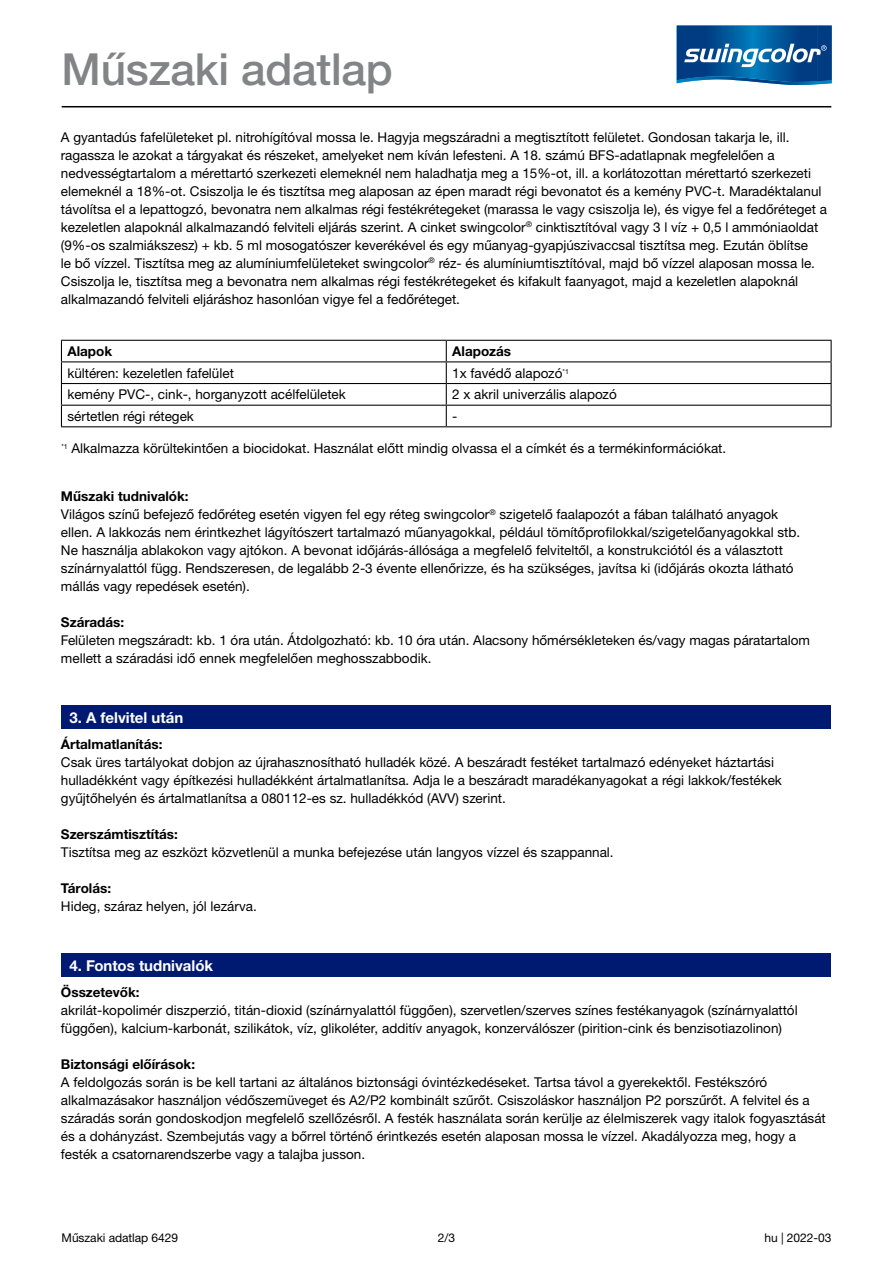
<style>
.page{position:relative;width:893px;height:1263px;background:#fff}
.page>*{position:absolute;margin:0;border:0;box-sizing:border-box;transform-origin:0 0}
.t1{font:500 44.25px "Helvetica Neue LTW1 G";letter-spacing:-.005em;color:#828485}
.rubric_headline{font:700 15px "Helvetica Neue LTW1 G";color:#fff}
.copy_text{font:13.5px/18px "Helvetica Neue LTW1 G";color:#000}
.TB{font:13.5px "Helvetica Neue LTW1 G";color:#000}
.copy_text_prefix{font:700 13.5px "Helvetica Neue LTW1 G";color:#000}
.TF{font:13.5px "Helvetica Neue LTW1 G";color:#000}
.TH{font:700 13.5px "Helvetica Neue LTW1 G";color:#000}
.footer_text{font:12px "Helvetica Neue LTW1 G";letter-spacing:-.005em;color:#000}
.footer_edition{font:12px "Helvetica Neue LTW1 G";letter-spacing:-.005em;color:#000}
.footer_page{font:12px "Helvetica Neue LTW1 G";color:#000}
</style>
<div class="page">
<hr style="left:62px;top:106px;width:769px;height:1px;background:#000">
<svg style="left:677px;top:26px;width:155px;height:59px;background:#2a6da6"></svg>
<hr style="left:61px;top:383px;width:385px;height:1px;background:#000">
<hr style="left:446px;top:383px;width:386px;height:1px;background:#000">
<hr style="left:61px;top:405px;width:385px;height:1px;background:#000">
<hr style="left:446px;top:405px;width:386px;height:1px;background:#000">
<hr style="left:61px;top:426px;width:385px;height:1px;background:#000">
<hr style="left:446px;top:426px;width:386px;height:1px;background:#000">
<hr style="left:61px;top:340px;width:385px;height:1px;background:#000">
<svg style="left:61px;top:341px;width:1px;height:85px"></svg>
<hr style="left:61px;top:361px;width:385px;height:1px;background:#000">
<hr style="left:446px;top:340px;width:386px;height:1px;background:#000">
<svg style="left:446px;top:341px;width:1px;height:85px"></svg>
<svg style="left:831px;top:341px;width:1px;height:85px"></svg>
<hr style="left:446px;top:361px;width:386px;height:1px;background:#000">
<div style="left:61px;top:706px;width:770px;height:23px;background:#001a71"></div>
<div style="left:61px;top:954px;width:770px;height:23px;background:#001a71"></div>
<p class="t1" style="left:62px;top:43px;width:333px">Műszaki adatlap</p>
<p class="copy_text" style="left:61px;top:128px;width:767px">A gyantadús fafelületeket pl. nitrohígítóval mossa le. Hagyja megszáradni a megtisztított felületet. Gondosan takarja le, ill. ragassza le azokat a tárgyakat és részeket, amelyeket nem kíván lefesteni. A 18. számú BFS-adatlapnak megfelelően a nedvességtartalom a mérettartó szerkezeti elemeknél nem haladhatja meg a 15%-ot, ill. a korlátozottan mérettartó szerkezeti elemeknél a 18%-ot. Csiszolja le és tisztítsa meg alaposan az épen maradt régi bevonatot és a kemény PVC-t. Maradéktalanul távolítsa el a lepattogzó, bevonatra nem alkalmas régi festékrétegeket (marassa le vagy csiszolja le), és vigye fel a fedőréteget a kezeletlen alapoknál alkalmazandó felviteli eljárás szerint. A cinket swingcolor<sup>®</sup> cinktisztítóval vagy 3 l víz + 0,5 l ammóniaoldat (9%-os szalmiákszesz) + kb. 5 ml mosogatószer keverékével és egy műanyag-gyapjúszivaccsal tisztítsa meg. Ezután öblítse<br>le bő vízzel. Tisztítsa meg az alumíniumfelületeket swingcolor<sup>®</sup> réz- és alumíniumtisztítóval, majd bő vízzel alaposan mossa le.<br>Csiszolja le, tisztítsa meg a bevonatra nem alkalmas régi festékrétegeket és kifakult faanyagot, majd a kezeletlen alapoknál alkalmazandó felviteli eljáráshoz hasonlóan vigye fel a fedőréteget.</p>
<p class="TH" style="left:67px;top:343px;width:46px">Alapok</p>
<p class="TH" style="left:452px;top:343px;width:60px">Alapozás</p>
<p class="TB" style="left:67px;top:364px;width:168px">kültéren: kezeletlen fafelület</p>
<p class="TB" style="left:452px;top:364px;width:118px">1x favédő alapozó<sup>*1</sup></p>
<p class="TB" style="left:67px;top:386px;width:280px">kemény PVC-, cink-, horganyzott acélfelületek</p>
<p class="TB" style="left:452px;top:386px;width:166px">2 x akril univerzális alapozó</p>
<p class="TB" style="left:67px;top:408px;width:128px">sértetlen régi rétegek</p>
<p class="TB" style="left:452px;top:408px;width:7px">-</p>
<p class="TF" style="left:61px;top:440px;width:666px"><sup>*1</sup> Alkalmazza körültekintően a biocidokat. Használat előtt mindig olvassa el a címkét és a termékinformációkat.</p>
<p class="copy_text_prefix" style="left:61px;top:488px;width:129px">Műszaki tudnivalók:</p>
<p class="copy_text" style="left:61px;top:505px;width:741px">Világos színű befejező fedőréteg esetén vigyen fel egy réteg swingcolor<sup>®</sup> szigetelő faalapozót a fában található anyagok ellen. A lakkozás nem érintkezhet lágyítószert tartalmazó műanyagokkal, például tömítőprofilokkal/szigetelőanyagokkal stb.<br>Ne használja ablakokon vagy ajtókon. A bevonat időjárás-állósága a megfelelő felviteltől, a konstrukciótól és a választott színárnyalattól függ. Rendszeresen, de legalább 2-3 évente ellenőrizze, és ha szükséges, javítsa ki (időjárás okozta látható mállás vagy repedések esetén).</p>
<p class="copy_text_prefix" style="left:61px;top:614px;width:65px">Száradás:</p>
<p class="copy_text" style="left:61px;top:631px;width:751px">Felületen megszáradt: kb. 1 óra után. Átdolgozható: kb. 10 óra után. Alacsony hőmérsékleteken és/vagy magas páratartalom mellett a száradási idő ennek megfelelően meghosszabbodik.</p>
<p class="rubric_headline" style="left:69px;top:708px;width:115px">3. A felvitel után</p>
<p class="copy_text_prefix" style="left:61px;top:736px;width:103px">Ártalmatlanítás:</p>
<p class="copy_text" style="left:61px;top:753px;width:722px">Csak üres tartályokat dobjon az újrahasznosítható hulladék közé. A beszáradt festéket tartalmazó edényeket háztartási hulladékként vagy építkezési hulladékként ártalmatlanítsa. Adja le a beszáradt maradékanyagokat a régi lakkok/festékek gyűjtőhelyén és ártalmatlanítsa a 080112-es sz. hulladékkód (AVV) szerint.</p>
<p class="copy_text_prefix" style="left:61px;top:826px;width:119px">Szerszámtisztítás:</p>
<p class="copy_text" style="left:61px;top:843px;width:554px">Tisztítsa meg az eszközt közvetlenül a munka befejezése után langyos vízzel és szappannal.</p>
<p class="copy_text_prefix" style="left:61px;top:880px;width:52px">Tárolás:</p>
<p class="copy_text" style="left:61px;top:897px;width:197px">Hideg, száraz helyen, jól lezárva.</p>
<p class="rubric_headline" style="left:69px;top:956px;width:145px">4. Fontos tudnivalók</p>
<p class="copy_text_prefix" style="left:61px;top:984px;width:80px">Összetevők:</p>
<p class="copy_text" style="left:61px;top:1001px;width:738px">akrilát-kopolimér diszperzió, titán-dioxid (színárnyalattól függően), szervetlen/szerves színes festékanyagok (színárnyalattól függően), kalcium-karbonát, szilikátok, víz, glikoléter, additív anyagok, konzerválószer (pirition-cink és benzisotiazolinon)</p>
<p class="copy_text_prefix" style="left:61px;top:1056px;width:136px">Biztonsági előírások:</p>
<p class="copy_text" style="left:61px;top:1073px;width:766px">A feldolgozás során is be kell tartani az általános biztonsági óvintézkedéseket. Tartsa távol a gyerekektől. Festékszóró alkalmazásakor használjon védőszemüveget és A2/P2 kombinált szűrőt. Csiszoláskor használjon P2 porszűrőt. A felvitel és a száradás során gondoskodjon megfelelő szellőzésről. A festék használata során kerülje az élelmiszerek vagy italok fogyasztását és a dohányzást. Szembejutás vagy a bőrrel történő érintkezés esetén alaposan mossa le vízzel. Akadályozza meg, hogy a festék a csatornarendszerbe vagy a talajba jusson.</p>
<p class="footer_text" style="left:62px;top:1230px;width:118px">Műszaki adatlap 6429</p>
<p class="footer_page" style="left:438px;top:1230px;width:19px">2/3</p>
<p class="footer_edition" style="left:765px;top:1230px;width:68px">hu | 2022-03</p>
</div>
